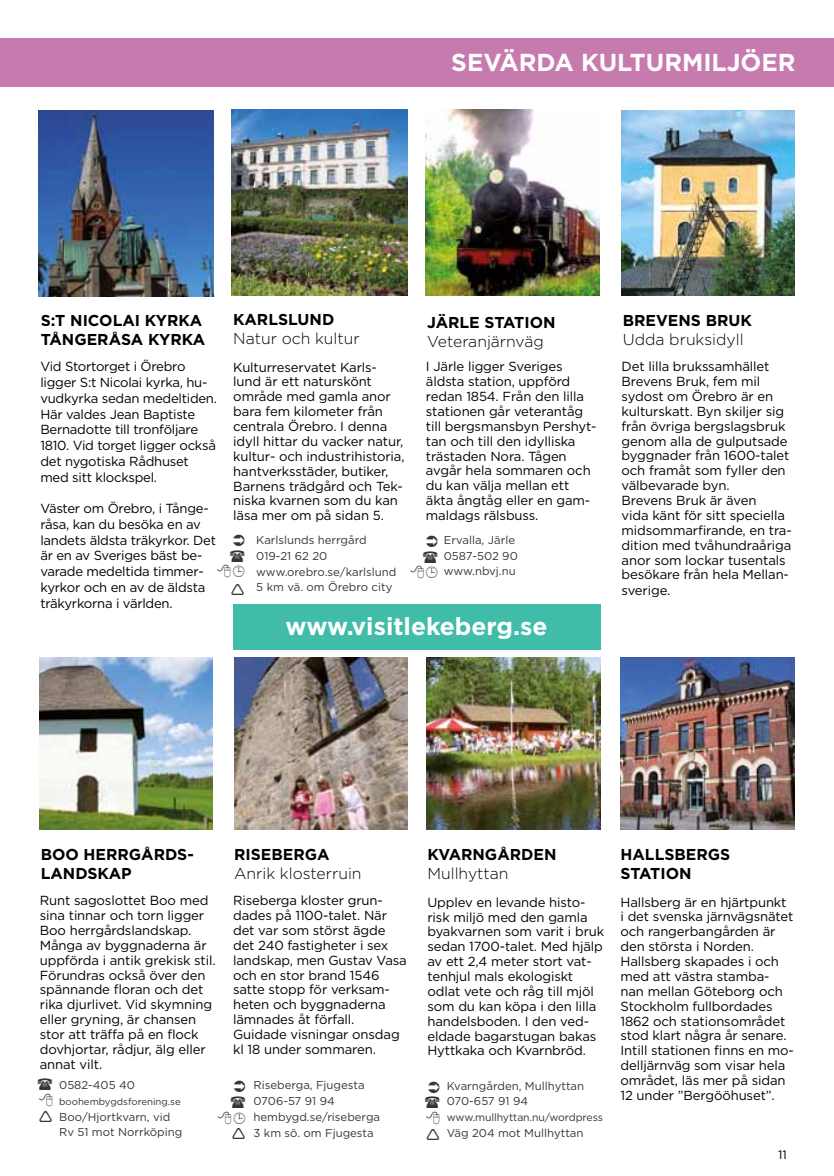
<style>
.page{position:relative;width:834px;height:1176px;background:#fff}
.page>*{position:absolute;margin:0;border:0;box-sizing:border-box;transform-origin:0 0}
.t1{font:700 24.5px "Gotham";color:#fff}
.t2{font:700 15.75px/18.9px "Gotham";color:#000}
.t3{font:300 15.75px "Gotham";color:#000}
.t4{font:13.12px/14.9px "Gotham";letter-spacing:-.01em;color:#000}
.t5{font:12.25px "Gotham";color:#000}
.t6{font:11.38px/15.8px "Gotham";color:#353533}
.t7{font:10.5px "Gotham";letter-spacing:-.01em;color:#353533}
.t8{font:9.62px "Gotham";color:#353533}
</style>
<div class="page">
<img style="left:40px;top:658px;width:173px;height:171px">
<img style="left:427px;top:658px;width:173px;height:172px">
<img style="left:621px;top:110px;width:173px;height:186px">
<img style="left:234px;top:658px;width:173px;height:172px">
<img style="left:38px;top:110px;width:175px;height:186px">
<img style="left:426px;top:109px;width:173px;height:186px">
<img style="left:620px;top:658px;width:174px;height:171px">
<div style="left:0;top:38px;width:833px;height:49px;background:#c67aae"></div>
<img style="left:232px;top:109px;width:175px;height:187px">
<div style="left:234px;top:604px;width:367px;height:45px;background:#40bca8"></div>
<h1 class="t1" style="left:451px;top:46px;width:346px">SEVÄRDA KULTURMILJÖER</h1>
<p class="t2" style="left:41px;top:311px;width:163px">S:T N ICOLAI KYRKA<br>TÅN GERÅSA KYRKA</p>
<p class="t4" style="left:40px;top:358px;width:178px;line-height:15.8px">Vid Stortorget i Örebro ligger S:t Nicolai kyrka, hu&shy;vudkyrka sedan medeltiden.<br>Här valdes Jean Baptiste<br>Bernadotte till tronföljare<br>1810. Vid torget ligger också det nygotiska Rådhuset med sitt klockspel.</p>
<p class="t4" style="left:40px;top:500px;width:177px;line-height:15.8px">Väster om Örebro, i Tånge&shy;råsa, kan du besöka en av landets äldsta träkyrkor. Det är en av Sveriges bäst be&shy;varade medeltida timmer&shy;kyrkor och en av de äldsta träkyrkorna i världen.</p>
<p class="t2" style="left:233px;top:310px;width:12px">KARLSLUND</p>
<p class="t3" style="left:233px;top:328px;width:128px">Natur och kultur</p>
<p class="t4" style="left:233px;top:359px;width:173px">Kulturreservatet Karls&shy;lund är ett naturskönt område med gamla anor bara fem kilometer från centrala Örebro. I denna idyll hittar du vacker natur, kultur- och industrihistoria, hantverksstäder, butiker,<br>Barnens trädgård och Tek&shy;niska kvarnen som du kan läsa mer om på sidan 5.</p>
<p class="t6" style="left:256px;top:532px;width:142px">Karlslunds herrgård<br>019-21 62 20 www.orebro.se/karlslund<br>5 km vä. om Örebro city</p>
<p class="t2" style="left:427px;top:312px;width:130px">JÄRLE STATION</p>
<p class="t3" style="left:427px;top:331px;width:118px">Veteranjärnväg</p>
<p class="t4" style="left:426px;top:359px;width:172px">I Järle ligger Sveriges äldsta station, uppförd redan 1854. Från den lilla stationen går veterantåg till bergsmansbyn Pershyt&shy;tan och till den idylliska trästaden Nora. Tågen avgår hela sommaren och du kan välja mellan ett äkta ångtåg eller en gam&shy;maldags rälsbuss.</p>
<p class="t6" style="left:444px;top:532px;width:75px">Ervalla, Järle<br>0587-502 90 www.nbvj.nu</p>
<h1 class="t1" style="left:285px;top:610px;width:263px">WWW.VISITLEKEBERG.SE</h1>
<p class="t2" style="left:622px;top:311px;width:35px">BREVE</p>
<p class="t2" style="left:678px;top:311px;width:75px">NS BRUK</p>
<p class="t3" style="left:622px;top:329px;width:122px">Udda bruksidyll</p>
<p class="t4" style="left:621px;top:359px;width:172px">Det lilla brukssamhället<br>Brevens Bruk, fem mil sydost om Örebro är en kulturskatt. Byn skiljer sig från övriga bergslagsbruk genom alla de gulputsade byggnader från 1600-talet och framåt som fyller den välbevarade byn.<br>Brevens Bruk är även<br>vida känt för sitt speciella midsommarfirande, en tra&shy;dition med tvåhundraåriga anor som lockar tusentals besökare från hela Mellan&shy;sverige.</p>
<p class="t2" style="left:41px;top:845px;width:155px">BOO HERRGÅRDS-<br>LANDSKAP</p>
<p class="t4" style="left:40px;top:893px;width:177px">Runt sagoslottet Boo med sina tinnar och torn ligger<br>Boo herrgårdslandskap.<br>Många av byggnaderna är uppförda i antik grekisk stil.<br>Förundras också över den spännande floran och det rika djurlivet. Vid skymning eller gryning, är chansen stor att träffa på en flock dovhjortar, rådjur, älg eller annat vilt.</p>
<p class="t6" style="left:59px;top:1077px;width:77px">0582-405 40</p>
<p class="t8" style="left:59px;top:1095px;width:123px">boohembygdsforening.se</p>
<p class="t6" style="left:59px;top:1108px;width:125px">Boo/Hjortkvarn, vid<br>Rv 51 mot Norrköping</p>
<p class="t2" style="left:234px;top:845px;width:38px">RISEBE</p>
<p class="t2" style="left:293px;top:845px;width:38px">RGA</p>
<p class="t3" style="left:234px;top:863px;width:129px">Anrik klosterruin</p>
<p class="t4" style="left:233px;top:893px;width:175px">Riseberga kloster grun&shy;dades på 1100-talet. När det var som störst ägde det 240 fastigheter i sex landskap, men Gustav Vasa och en stor brand 1546 satte stopp för verksam&shy;heten och byggnaderna lämnades åt förfall.<br>Guidade visningar onsdag kl 18 under sommaren.</p>
<p class="t2" style="left:427px;top:845px;width:131px">KVARNGÅRDEN</p>
<p class="t3" style="left:427px;top:863px;width:83px">Mullhyttan</p>
<p class="t4" style="left:427px;top:894px;width:178px">Upplev en levande histo&shy;risk miljö med den gamla byakvarnen som varit i bruk sedan 1700-talet. Med hjälp av ett 2,4 meter stort vat&shy;tenhjul mals ekologiskt odlat vete och råg till mjöl som du kan köpa i den lilla handelsboden. I den ved&shy;eldade bagarstugan bakas<br>Hyttkaka och Kvarnbröd.</p>
<p class="t6" style="left:253px;top:1077px;width:128px">Riseberga, Fjugesta<br>0706-57 91 94 hembygd.se/riseberga<br>3 km sö. om Fjugesta</p>
<p class="t6" style="left:446px;top:1077px;width:139px">Kvarngården, Mullhyttan<br>070-657 91 94</p>
<p class="t7" style="left:446px;top:1110px;width:157px">www.mullhyttan.nu/wordpress</p>
<p class="t6" style="left:446px;top:1124px;width:138px">Väg 204 mot Mullhyttan</p>
<p class="t2" style="left:620px;top:845px;width:111px">HALLSBERGS<br>STATION</p>
<p class="t4" style="left:620px;top:894px;width:175px">Hallsberg är en hjärtpunkt<br>i det svenska järnvägsnätet och rangerbangården är den största i Norden.<br>Hallsberg skapades i och med att västra stamba&shy;nan mellan Göteborg och<br>Stockholm fullbordades<br>1862 och stationsområdet stod klart några år senare.<br>Intill stationen finns en mo&shy;delljärnväg som visar hela området, läs mer på sidan<br>12 under ”Bergööhuset”.</p>
<p class="t5" style="left:777px;top:1147px;width:10px">11</p>
</div>
